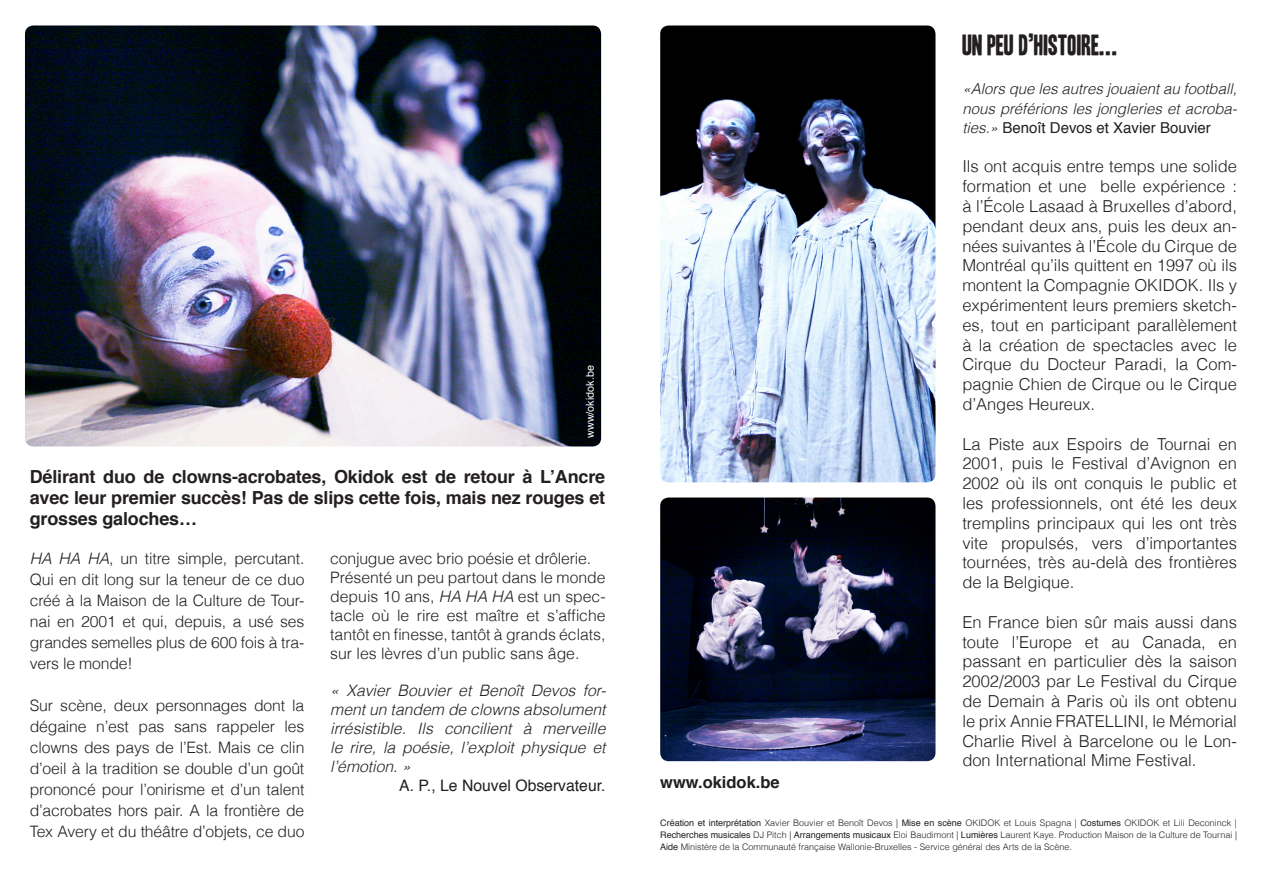
<style>
.page{position:relative;width:1263px;height:893px;background:#fff}
.page>*{position:absolute;margin:0;border:0;box-sizing:border-box;transform-origin:0 0}
.t1{font:25.5px "Headline HPLHS One";color:#231f20}
.t2{font:700 18px/21px "Helvetica";letter-spacing:-.01em;color:#231f20;text-align:justify}
.t3{font:300 16.5px/19.8px "Helvetica";color:#231f20;text-align:justify}
.t4{font:700 16.5px "Helvetica";color:#231f20}
.t5{font:300 15.75px/21px "Helvetica";letter-spacing:-.01em;color:#231f20;text-align:justify}
.t6{font:italic 300 15.75px/18.9px "Helvetica";color:#231f20;text-align:justify}
.t7{font:15.75px "Helvetica";color:#231f20}
.t8{font:italic 300 15px/19.5px "Helvetica";color:#231f20;text-align:justify}
.t9{font:10.8px "Helvetica";color:#fff}
.t10{font:300 9px/12px "Helvetica";color:#231f20;text-align:justify}
.s1{font-style:italic}
.s2{font-weight:400;font-style:normal}
.s3{font-weight:400}
</style>
<div class="page">
<img style="left:25px;top:25px;width:576px;height:421px">
<img style="left:660px;top:25px;width:275px;height:457px">
<img style="left:660px;top:497px;width:275px;height:264px">
<p class="t9" style="left:582px;top:438px;width:74px;rotate:-90deg">www/okidok.be</p>
<p class="t2" style="left:30px;top:466px;width:577px">Délirant duo de clowns-acrobates, Okidok est de retour à L’Ancre avec leur premier succès! Pas de slips cette fois, mais nez rouges et grosses galoches…</p>
<p class="t5" style="left:30px;top:547px;width:276px"><span class="s1">HA HA HA</span>, un titre simple, percutant.<br>Qui en dit long sur la teneur de ce duo créé à la Maison de la Culture de Tour&shy;nai en 2001 et qui, depuis, a usé ses grandes semelles plus de 600 fois à tra&shy;vers le monde!</p>
<p class="t5" style="left:30px;top:694px;width:276px">Sur scène, deux personnages dont la dégaine n’est pas sans rappeler les clowns des pays de l’Est. Mais ce clin d’oeil à la tradition se double d’un goût prononcé pour l’onirisme et d’un talent d’acrobates hors pair. A la frontière de Tex Avery et du théâtre d’objets, ce duo</p>
<p class="t5" style="left:330px;top:547px;width:262px">conjugue avec brio poésie et drôlerie.</p>
<p class="t5" style="left:330px;top:567px;width:277px;line-height:18.9px">Présenté un peu partout dans le monde depuis 10 ans, <span class="s1">HA HA HA</span> est un spec&shy;tacle où le rire est maître et s’affiche tantôt en finesse, tantôt à grands éclats, sur les lèvres d’un public sans âge.</p>
<p class="t6" style="left:330px;top:681px;width:277px">« Xavier Bouvier et Benoît Devos for&shy;ment un tandem de clowns absolument irrésistible. Ils concilient à merveille le rire, la poésie, l’exploit physique et l’émotion. »</p>
<p class="t7" style="left:399px;top:773px;width:208px">A. P., Le Nouvel Observateur.</p>
<p class="t1" style="left:962px;top:30px;width:157px">UN PEU D’HISTOIRE...</p>
<p class="t4" style="left:660px;top:769px;width:121px">www.okidok.be</p>
<p class="t8" style="left:962px;top:79px;width:276px">«Alors que les autres jouaient au football, nous préférions les jongleries et acroba&shy;ties.» <span class="s2">Benoît Devos et Xavier Bouvier</span></p>
<p class="t3" style="left:962px;top:156px;width:276px">Ils ont acquis entre temps une solide formation et une belle expérience : à l’École Lasaad à Bruxelles d’abord, pendant deux ans, puis les deux an&shy;nées suivantes à l’École du Cirque de Montréal qu’ils quittent en 1997 où ils montent la Compagnie OKIDOK. Ils y expérimentent leurs premiers sketch&shy;es, tout en participant parallèlement à la création de spectacles avec le Cirque du Docteur Paradi, la Com&shy;pagnie Chien de Cirque ou le Cirque d’Anges Heureux.</p>
<p class="t3" style="left:962px;top:433px;width:276px">La Piste aux Espoirs de Tournai en 2001, puis le Festival d’Avignon en 2002 où ils ont conquis le public et les professionnels, ont été les deux tremplins principaux qui les ont très vite propulsés, vers d’importantes tournées, très au-delà des frontières de la Belgique.</p>
<p class="t3" style="left:962px;top:611px;width:276px">En France bien sûr mais aussi dans toute l’Europe et au Canada, en passant en particulier dès la saison 2002/2003 par Le Festival du Cirque de Demain à Paris où ils ont obtenu le prix Annie FRATELLINI, le Mémorial Charlie Rivel à Barcelone ou le Lon&shy;don International Mime Festival.</p>
<p class="t10" style="left:660px;top:817px;width:578px"><span class="s3">Création et interprétation</span> Xavier Bouvier et Benoît Devos | <span class="s3">Mise en scène</span> OKIDOK et Louis Spagna | <span class="s3">Costumes</span> OKIDOK et Lili Deconinck | <span class="s3">Recherches musicales</span> DJ Pitch | <span class="s3">Arrangements musicaux</span> Eloi Baudimont | <span class="s3">Lumières</span> Laurent Kaye. Production Maison de la Culture de Tournai | <span class="s3">Aide</span> Ministère de la Communauté française Wallonie-Bruxelles - Service général des Arts de la Scène.</p>
</div>
